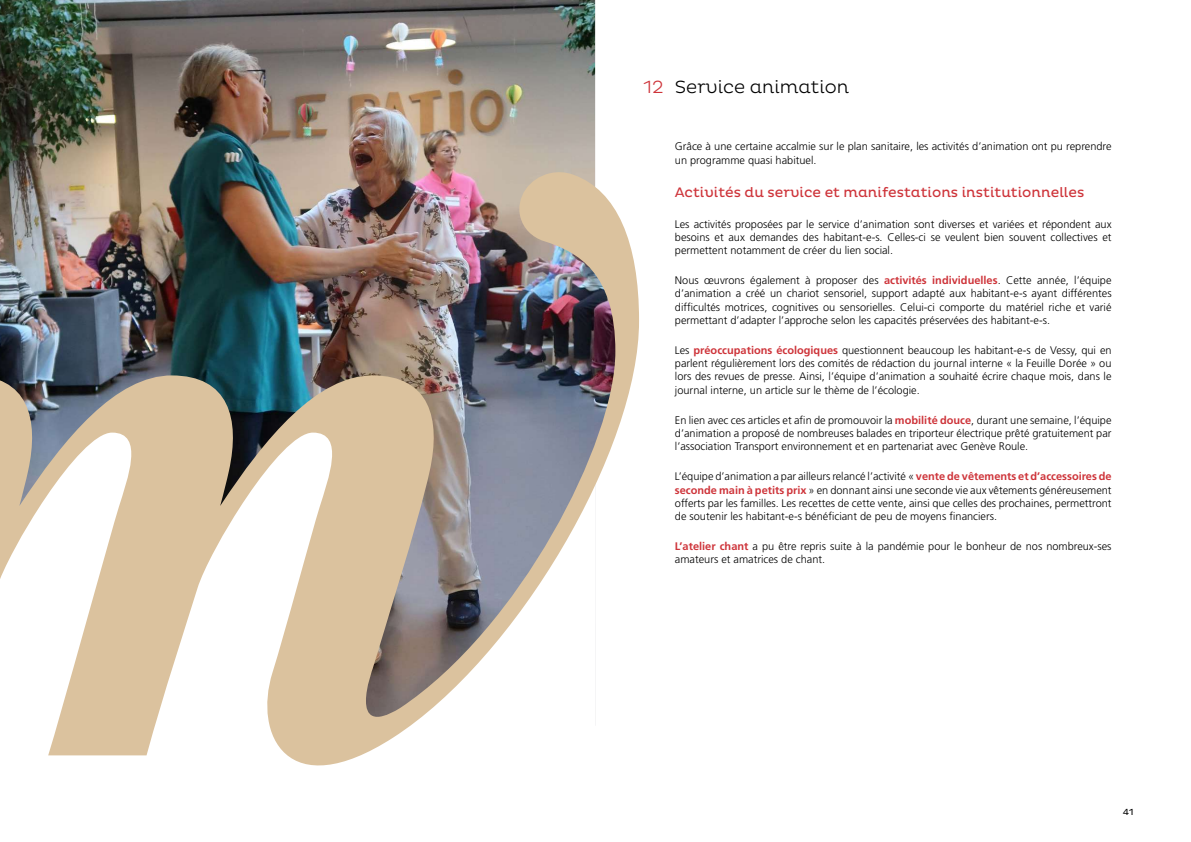
<style>
.page{position:relative;width:1191px;height:842px;background:#fff}
.page>*{position:absolute;margin:0;border:0;box-sizing:border-box;transform-origin:0 0}
.t1{font:300 18px "Pluto";color:#000}
.t2{font:14px "Pluto";color:#ce343a}
.t3{font:300 11px/13.2px "Frutiger";color:#000;text-align:justify}
.t4{font:9px "Pluto";color:#000}
.s1{color:#ce343a}
.s2{font-weight:700;color:#ce343a}
</style>
<div class="page">
<img style="left:0;top:0;width:596px;height:171px">
<img style="left:0;top:171px;width:639px;height:595px">
<h1 class="t1" style="left:643px;top:77px;width:207px"><span class="s1">12</span> Service animation</h1>
<p class="t3" style="left:675px;top:140px;width:438px">Grâce à une certaine accalmie sur le plan sanitaire, les activités d’animation ont pu reprendre un programme quasi habituel.</p>
<p class="t2" style="left:675px;top:185px;width:411px">Activités du service et manifestations institutionnelles</p>
<p class="t3" style="left:675px;top:217px;width:438px">Les activités proposées par le service d’animation sont diverses et variées et répondent aux besoins et aux demandes des habitant-e-s. Celles-ci se veulent bien souvent collectives et permettent notamment de créer du lien social.</p>
<p class="t3" style="left:675px;top:274px;width:438px">Nous œuvrons également à proposer des <span class="s2">activités individuelles</span>. Cette année, l’équipe d’animation a créé un chariot sensoriel, support adapté aux habitant-e-s ayant différentes difficultés motrices, cognitives ou sensorielles. Celui-ci comporte du matériel riche et varié permettant d’adapter l’approche selon les capacités préservées des habitant-e-s.</p>
<p class="t3" style="left:675px;top:344px;width:438px">Les <span class="s2">préoccupations écologiques</span> questionnent beaucoup les habitant-e-s de Vessy, qui en parlent régulièrement lors des comités de rédaction du journal interne « la Feuille Dorée » ou lors des revues de presse. Ainsi, l’équipe d’animation a souhaité écrire chaque mois, dans le journal interne, un article sur le thème de l’écologie.</p>
<p class="t3" style="left:675px;top:413px;width:438px">En lien avec ces articles et afin de promouvoir la <span class="s2">mobilité douce</span>, durant une semaine, l’équipe d’animation a proposé de nombreuses balades en triporteur électrique prêté gratuitement par l’association Transport environnement et en partenariat avec Genève Roule.</p>
<p class="t3" style="left:675px;top:470px;width:438px">L’équipe d’animation a par ailleurs relancé l’activité « <span class="s2">vente de vêtements et d’accessoires de seconde main à petits prix</span> » en donnant ainsi une seconde vie aux vêtements généreusement offerts par les familles. Les recettes de cette vente, ainsi que celles des prochaines, permettront de soutenir les habitant-e-s bénéficiant de peu de moyens financiers.</p>
<p class="t3" style="left:675px;top:540px;width:438px"><span class="s2">L’atelier chant</span> a pu être repris suite à la pandémie pour le bonheur de nos nombreux-ses amateurs et amatrices de chant.</p>
<p class="t4" style="left:1123px;top:807px;width:12px">41</p>
</div>
